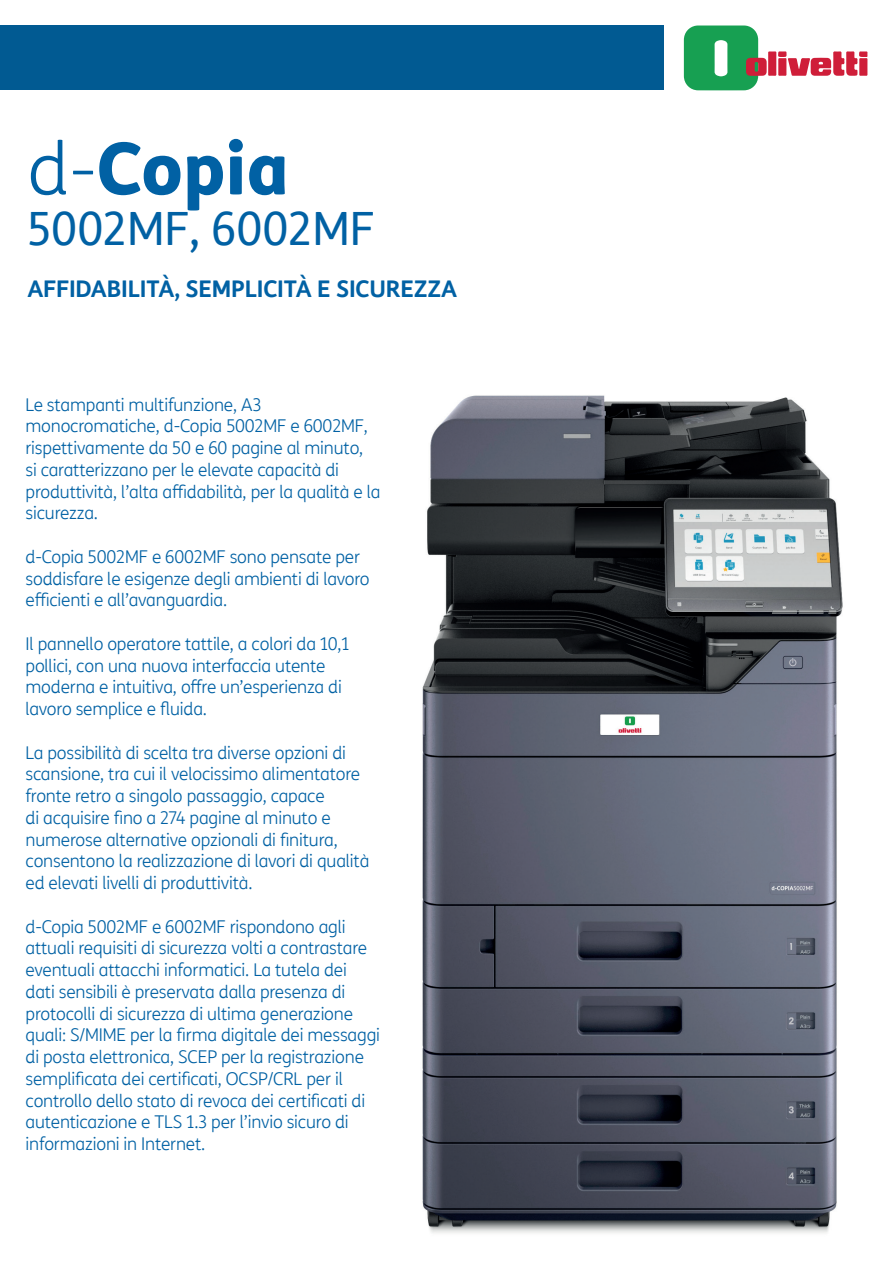
<style>
.page{position:relative;width:893px;height:1263px;background:#fff}
.page>*{position:absolute;margin:0;border:0;box-sizing:border-box;transform-origin:0 0}
.t1{font:800 72px "TIM Sans";color:#0161a4}
.t2{font:45px "TIM Sans";color:#0161a4}
.t3{font:700 22.5px "TIM Sans";letter-spacing:-.01em;color:#0161a4}
.t4{font:300 17.25px/21.8px "TIM Sans";letter-spacing:-.01em;color:#0161a4}
.s1{font-weight:300}
</style>
<div class="page">
<svg style="left:684px;top:26px;width:183px;height:64px"></svg>
<div style="left:0;top:26px;width:663px;height:64px;background:#015a92"></div>
<img style="left:422px;top:395px;width:421px;height:838px">
<h1 class="t1" style="left:27px;top:112px;width:263px"><span class="s1">d-</span>Copia</h1>
<h2 class="t2" style="left:27px;top:198px;width:349px">5002MF, 6002MF</h2>
<h3 class="t3" style="left:27px;top:272px;width:431px">AFFIDABILITÀ, SEMPLICITÀ E SICUREZZA</h3>
<p class="t4" style="left:26px;top:393px;width:356px">Le stampanti multifunzione, A3 monocromatiche, d-Copia 5002MF e 6002MF, rispettivamente da 50 e 60 pagine al minuto,<br>si caratterizzano per le elevate capacità di produttività, l’alta affidabilità, per la qualità e la sicurezza.</p>
<p class="t4" style="left:26px;top:545px;width:346px">d-Copia 5002MF e 6002MF sono pensate per soddisfare le esigenze degli ambienti di lavoro efficienti e all’avanguardia.</p>
<p class="t4" style="left:26px;top:632px;width:326px">Il pannello operatore tattile, a colori da 10,1 pollici, con una nuova interfaccia utente moderna e intuitiva, offre un’esperienza di lavoro semplice e fluida.</p>
<p class="t4" style="left:26px;top:741px;width:345px">La possibilità di scelta tra diverse opzioni di scansione, tra cui il velocissimo alimentatore fronte retro a singolo passaggio, capace<br>di acquisire fino a 274 pagine al minuto e numerose alternative opzionali di finitura, consentono la realizzazione di lavori di qualità ed elevati livelli di produttività.</p>
<p class="t4" style="left:26px;top:915px;width:356px">d-Copia 5002MF e 6002MF rispondono agli attuali requisiti di sicurezza volti a contrastare eventuali attacchi informatici. La tutela dei dati sensibili è preservata dalla presenza di protocolli di sicurezza di ultima generazione quali: S/MIME per la firma digitale dei messaggi di posta elettronica, SCEP per la registrazione semplificata dei certificati, OCSP/CRL per il controllo dello stato di revoca dei certificati di autenticazione e TLS 1.3 per l’invio sicuro di informazioni in Internet.</p>
</div>
